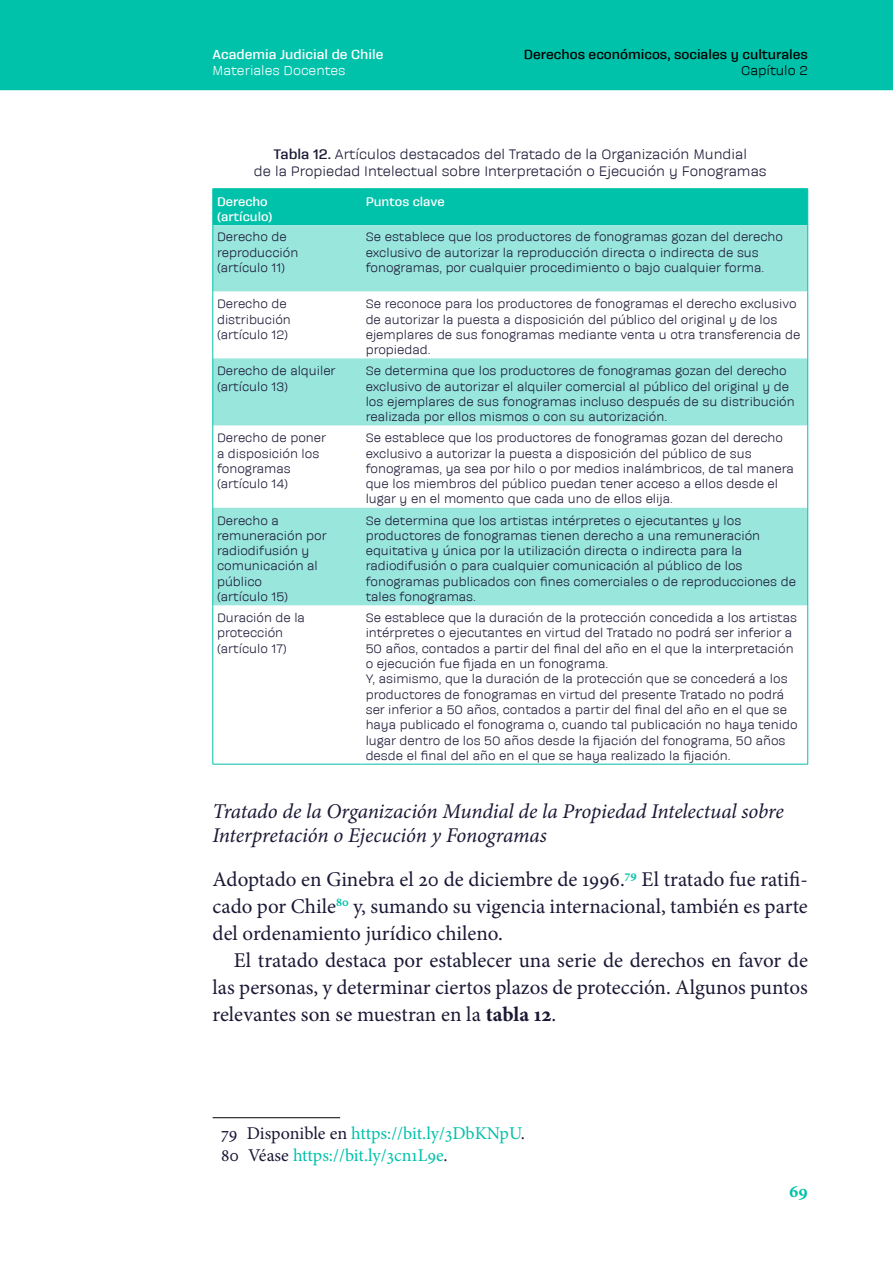
<style>
.page{position:relative;width:893px;height:1263px;background:#fff}
.page>*{position:absolute;margin:0;border:0;box-sizing:border-box;transform-origin:0 0}
.t1{font:21px/27px "Minion Pro";color:#1a1835;text-align:justify}
.t2{font:italic 21px/24px "Minion Pro";letter-spacing:-.005em;color:#1a1835}
.t3{font:18px/21.6px "Minion Pro";color:#00c1a9}
.t4{font:700 18px "Minion Pro";color:#00c1a9}
.t5{font:14.25px/17.1px "Galeana Standard";color:#1a1835;text-align:center}
.t6{font:700 13.5px "Galeana Standard";color:#000}
.t7{font:700 13.5px "Galeana Standard";color:#fff}
.t8{font:13.5px "Galeana Standard";color:#fff}
.t9{font:13.5px "Galeana Standard";color:#000}
.t10{font:12.75px/15.3px "Galeana Standard";color:#1a1835}
.t11{font:700 12.75px/15.3px "Galeana Standard";color:#fff}
.s1{font-weight:700}
.s2{color:#1a1835}
</style>
<div class="page">
<div style="left:0;top:0;width:893px;height:89px;background:#00c1a9"></div>
<hr style="left:0;top:89px;width:893px;height:1px;background:#00c1a9">
<hr style="left:213px;top:1117px;width:127px;height:1px;background:#000">
<div style="left:214px;top:189px;width:593px;height:36px;background:#00c1a9"></div>
<svg style="left:214px;top:225px;width:593px;height:380px;fill:#99e6dd"></svg>
<hr style="left:213px;top:188px;width:148px;height:1px;background:#00c1a9">
<hr style="left:213px;top:189px;width:1px;height:36px;background:#00c1a9">
<hr style="left:361px;top:188px;width:447px;height:1px;background:#00c1a9">
<hr style="left:807px;top:189px;width:1px;height:36px;background:#00c1a9">
<hr style="left:213px;top:225px;width:1px;height:66px;background:#00c1a9">
<hr style="left:807px;top:225px;width:1px;height:66px;background:#00c1a9">
<hr style="left:213px;top:291px;width:1px;height:67px;background:#00c1a9">
<hr style="left:807px;top:291px;width:1px;height:67px;background:#00c1a9">
<hr style="left:213px;top:358px;width:1px;height:67px;background:#00c1a9">
<hr style="left:807px;top:358px;width:1px;height:67px;background:#00c1a9">
<hr style="left:213px;top:425px;width:1px;height:83px;background:#00c1a9">
<hr style="left:807px;top:425px;width:1px;height:83px;background:#00c1a9">
<hr style="left:213px;top:508px;width:1px;height:97px;background:#00c1a9">
<hr style="left:807px;top:508px;width:1px;height:97px;background:#00c1a9">
<hr style="left:213px;top:605px;width:1px;height:159px;background:#00c1a9">
<hr style="left:807px;top:605px;width:1px;height:159px;background:#00c1a9">
<hr style="left:213px;top:764px;width:148px;height:1px;background:#00c1a9">
<hr style="left:361px;top:764px;width:447px;height:1px;background:#00c1a9">
<p class="t7" style="left:213px;top:47px;width:172px">Academia Judicial de Chile</p>
<p class="t8" style="left:213px;top:63px;width:134px">Materiales Docentes</p>
<p class="t6" style="left:524px;top:47px;width:285px">Derechos económicos, sociales y culturales</p>
<p class="t9" style="left:741px;top:63px;width:68px">Capítulo 2</p>
<p class="t5" style="left:254px;top:145px;width:514px"><span class="s1">Tabla 12.</span> Artículos destacados del Tratado de la Organización Mundial<br>de la Propiedad Intelectual sobre Interpretación o Ejecución y Fonogramas</p>
<p class="t11" style="left:217px;top:194px;width:57px">Derecho (artículo)</p>
<p class="t11" style="left:366px;top:194px;width:81px">Puntos clave</p>
<p class="t10" style="left:217px;top:229px;width:83px">Derecho de reproducción (artículo 11)</p>
<p class="t10" style="left:366px;top:229px;width:419px">Se establece que los productores de fonogramas gozan del derecho exclusivo de autorizar la reproducción directa o indirecta de sus fonogramas, por cualquier procedimiento o bajo cualquier forma.</p>
<p class="t10" style="left:217px;top:296px;width:75px">Derecho de distribución (artículo 12)</p>
<p class="t10" style="left:366px;top:296px;width:436px">Se reconoce para los productores de fonogramas el derecho exclusivo de autorizar la puesta a disposición del público del original y de los ejemplares de sus fonogramas mediante venta u otra transferencia de propiedad.</p>
<p class="t10" style="left:217px;top:363px;width:120px">Derecho de alquiler (artículo 13)</p>
<p class="t10" style="left:366px;top:363px;width:431px">Se determina que los productores de fonogramas gozan del derecho exclusivo de autorizar el alquiler comercial al público del original y de los ejemplares de sus fonogramas incluso después de su distribución realizada por ellos mismos o con su autorización.</p>
<p class="t10" style="left:217px;top:430px;width:111px">Derecho de poner a disposición los fonogramas (artículo 14)</p>
<p class="t10" style="left:366px;top:430px;width:430px">Se establece que los productores de fonogramas gozan del derecho exclusivo a autorizar la puesta a disposición del público de sus fonogramas, ya sea por hilo o por medios inalámbricos, de tal manera que los miembros del público puedan tener acceso a ellos desde el lugar y en el momento que cada uno de ellos elija.</p>
<p class="t10" style="left:217px;top:513px;width:111px">Derecho a remuneración por radiodifusión y comunicación al público<br>(artículo 15)</p>
<p class="t10" style="left:366px;top:513px;width:432px">Se determina que los artistas intérpretes o ejecutantes y los productores de fonogramas tienen derecho a una remuneración equitativa y única por la utilización directa o indirecta para la radiodifusión o para cualquier comunicación al público de los fonogramas publicados con fines comerciales o de reproducciones de tales fonogramas.</p>
<p class="t10" style="left:217px;top:610px;width:89px">Duración de la protección (artículo 17)</p>
<p class="t10" style="left:366px;top:610px;width:433px">Se establece que la duración de la protección concedida a los artistas intérpretes o ejecutantes en virtud del Tratado no podrá ser inferior a 50 años, contados a partir del final del año en el que la interpretación o ejecución fue fijada en un fonograma.<br>Y, asimismo, que la duración de la protección que se concederá a los productores de fonogramas en virtud del presente Tratado no podrá ser inferior a 50 años, contados a partir del final del año en el que se haya publicado el fonograma o, cuando tal publicación no haya tenido lugar dentro de los 50 años desde la fijación del fonograma, 50 años desde el final del año en el que se haya realizado la fijación.</p>
<h1 class="t2" style="left:213px;top:799px;width:573px">Tratado de la Organización Mundial de la Propiedad Intelectual sobre<br>Interpretación o Ejecución y Fonogramas</h1>
<h1 class="t1" style="left:213px;top:866px;width:597px">Adoptado en Ginebra el 20 de diciembre de 1996.<sup>79</sup> El tratado fue ratifi&shy;cado por Chile<sup>80</sup> y, sumando su vigencia internacional, también es parte del ordenamiento jurídico chileno.</h1>
<h1 class="t1" style="left:213px;top:947px;width:597px;text-indent:21px">El tratado destaca por establecer una serie de derechos en favor de las personas, y determinar ciertos plazos de protección. Algunos puntos relevantes son se muestran en la <span class="s1">tabla 12</span>.</h1>
<h2 class="t3" style="left:221px;top:1123px;width:305px"><span class="s2">79 Disponible en</span> https://bit.ly/3DbKNpU<span class="s2">.<br>80 Véase</span> https://bit.ly/3cn1L9e<span class="s2">.</span></h2>
<h2 class="t4" style="left:789px;top:1178px;width:20px">69</h2>
</div>
